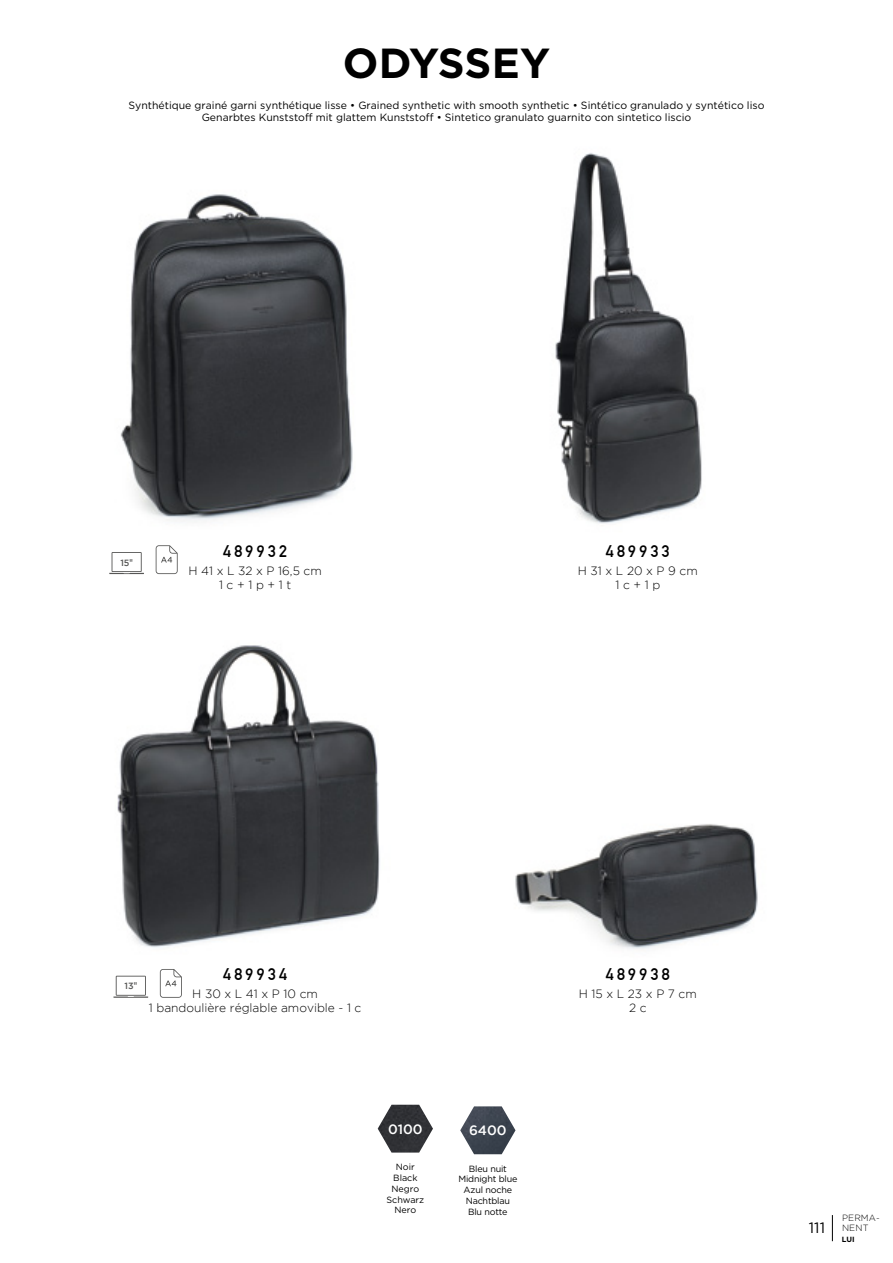
<style>
.page{position:relative;width:893px;height:1263px;background:#fff}
.page>*{position:absolute;margin:0;border:0;box-sizing:border-box;transform-origin:0 0}
.t1{font:700 42px "Gotham";color:#000}
.t2{font:700 16.5px "DIN Alternate";letter-spacing:.2em;color:#000}
.t3{font:15px "Gotham";color:#000}
.t4{font:500 13.5px "Gotham";color:#fff}
.t5{font:300 12px/14.4px "Gotham";color:#000;text-align:center}
.t6{font:10.5px/12.6px "Gotham";color:#000;text-align:center}
.t7{font:9px/10.8px "Gotham";letter-spacing:-.02em;color:#000;text-align:center}
.t8{font:9px/10.8px "Gotham";color:#000;text-align:center}
.t9{font:300 9px/10.5px "Gotham";letter-spacing:.015em;color:#000}
.t10{font:500 9px "Gotham";color:#575756}
.t11{font:700 7.5px "Gotham";color:#000}
.s1{font-family:"Futura";font-stretch:condensed}
</style>
<div class="page">
<svg style="left:832px;top:1215px;width:1px;height:26px"></svg>
<img style="left:378px;top:1105px;width:55px;height:47px">
<img style="left:555px;top:153px;width:147px;height:371px">
<img style="left:120px;top:194px;width:233px;height:328px">
<svg style="left:156px;top:545px;width:22px;height:29px"></svg>
<svg style="left:160px;top:969px;width:22px;height:29px"></svg>
<img style="left:515px;top:824px;width:243px;height:125px">
<img style="left:117px;top:645px;width:263px;height:303px">
<svg style="left:109px;top:552px;width:35px;height:22px"></svg>
<svg style="left:113px;top:976px;width:35px;height:22px"></svg>
<img style="left:460px;top:1106px;width:55px;height:48px">
<h1 class="t1" style="left:343px;top:39px;width:209px">ODYSSEY</h1>
<p class="t6" style="left:128px;top:98px;width:637px">Synthétique grainé garni synthétique lisse • Grained synthetic with smooth synthetic • Sintético granulado y syntético liso<br>Genarbtes Kunststoff mit glattem Kunststoff • Sintetico granulato guarnito con sintetico liscio</p>
<p class="t10" style="left:120px;top:557px;width:14px">15<span class="s1">"</span></p>
<h2 class="t2" style="left:223px;top:538px;width:66px">489932</h2>
<p class="t5" style="left:188px;top:563px;width:135px">H 41 x L 32 x P 16,5 cm<br>1 c + 1 p + 1 t</p>
<h2 class="t2" style="left:606px;top:538px;width:66px">489933</h2>
<p class="t5" style="left:578px;top:563px;width:121px">H 31 x L 20 x P 9 cm<br>1 c + 1 p</p>
<p class="t10" style="left:125px;top:981px;width:14px">13<span class="s1">"</span></p>
<h2 class="t2" style="left:223px;top:961px;width:66px">489934</h2>
<p class="t5" style="left:149px;top:986px;width:214px">H 30 x L 41 x P 10 cm<br>1 bandoulière réglable amovible - 1 c</p>
<p class="t4" style="left:388px;top:1121px;width:36px">0100</p>
<p class="t8" style="left:386px;top:1161px;width:39px">Noir<br>Black<br>Negro<br>Schwarz<br>Nero</p>
<p class="t4" style="left:469px;top:1123px;width:39px">6400</p>
<p class="t7" style="left:458px;top:1163px;width:60px">Bleu nuit<br>Midnight blue<br>Azul noche<br>Nachtblau<br>Blu notte</p>
<h2 class="t2" style="left:606px;top:961px;width:66px">489938</h2>
<p class="t5" style="left:579px;top:986px;width:120px">H 15 x L 23 x P 7 cm<br>2 c</p>
<h3 class="t3" style="left:809px;top:1220px;width:18px">111</h3>
<p class="t9" style="left:842px;top:1212px;width:39px">PERMA-<br>NENT</p>
<p class="t11" style="left:842px;top:1235px;width:14px">LUI</p>
</div>
